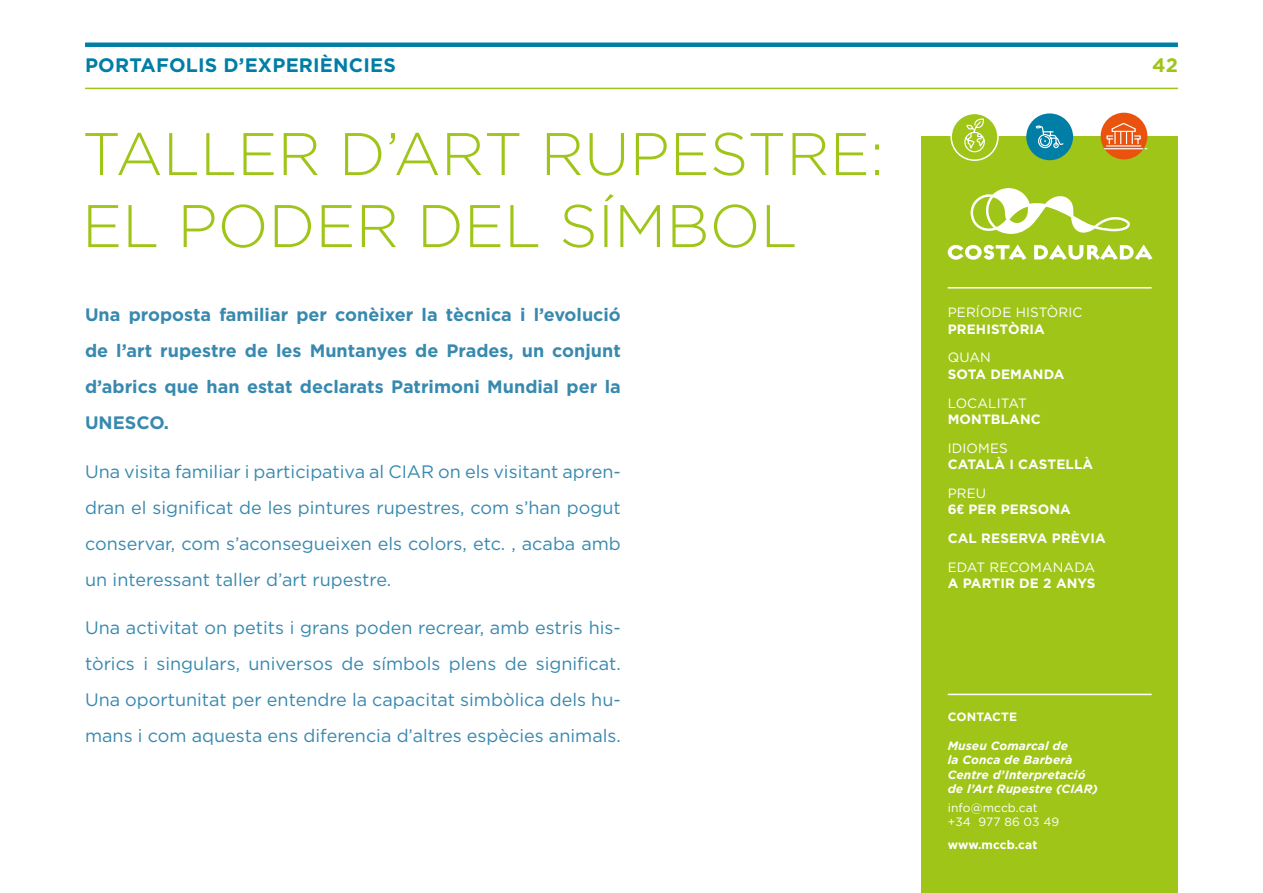
<style>
.page{position:relative;width:1263px;height:893px;background:#fff}
.page>*{position:absolute;margin:0;border:0;box-sizing:border-box;transform-origin:0 0}
.t1{font:300 60px/72px "Gotham";color:#a0c519}
.t2{font:700 19.5px "Gotham";letter-spacing:.01em;color:#007ea6}
.t3{font:700 19.5px "Gotham";color:#a0c519}
.t4{font:18px/36px "Gotham";color:#3889af;text-align:justify}
.t5{font:700 18px/36px "Gotham";color:#3889af;text-align:justify}
.t6{font:700 13.5px/16.2px "Gotham";letter-spacing:.01em;color:#fff}
.t7{font:13.5px "Gotham";letter-spacing:.01em;color:#fff}
.t8{font:italic 700 12px/14.4px "Gotham";letter-spacing:.01em;color:#fff}
.t9{font:12px/14.4px "Gotham";letter-spacing:.01em;color:#fff}
.t10{font:700 12px "Gotham";letter-spacing:.005em;color:#fff}
.s1{font-weight:400}
.s2{font-family:"Blogger Sans"}
</style>
<div class="page">
<hr style="left:85px;top:43px;width:1093px;height:4px;background:#007ea6">
<hr style="left:85px;top:88px;width:1093px;height:1px;background:#a0c519">
<div style="left:921px;top:137px;width:257px;height:756px;background:#a0c519"></div>
<hr style="left:948px;top:287px;width:203px;height:2px;background:#fff">
<svg style="left:948px;top:244px;width:78px;height:16px"></svg>
<svg style="left:1034px;top:244px;width:118px;height:16px"></svg>
<svg style="left:970px;top:188px;width:160px;height:46px"></svg>
<hr style="left:948px;top:694px;width:203px;height:1px;background:#fff">
<div style="left:951px;top:113px;width:47px;height:47px;background:#a0c519;border-radius:50%"></div>
<div style="left:950px;top:113px;width:49px;height:48px;border:2px solid #fff;border-radius:50%"></div>
<svg style="left:964px;top:117px;width:21px;height:36px"></svg>
<div style="left:1026px;top:113px;width:47px;height:47px;background:#007ea6;border-radius:50%"></div>
<svg style="left:1035px;top:115px;width:29px;height:34px"></svg>
<div style="left:1101px;top:113px;width:46px;height:46px;background:#e9530e;border-radius:50%"></div>
<svg style="left:1103px;top:122px;width:44px;height:28px"></svg>
<p class="t2" style="left:85px;top:53px;width:312px">PORTAFOLIS D’EXPERIÈNCIES</p>
<p class="t3" style="left:1152px;top:53px;width:27px">42</p>
<h1 class="t1" style="left:82px;top:116px;width:804px">TALLER D’ART RUPESTRE:<br>EL PODER DEL SÍMBOL</h1>
<p class="t5" style="left:85px;top:296px;width:537px">Una proposta familiar per conèixer la tècnica i l’evolució de l’art rupestre de les Muntanyes de Prades, un conjunt d’abrics que han estat declarats Patrimoni Mundial per la UNESCO.</p>
<p class="t4" style="left:85px;top:453px;width:537px">Una visita familiar i participativa al CIAR on els visitant apren&shy;dran el significat de les pintures rupestres, com s’han pogut conservar, com s’aconsegueixen els colors, etc. , acaba amb un interessant taller d’art rupestre.</p>
<p class="t4" style="left:85px;top:610px;width:537px">Una activitat on petits i grans poden recrear, amb estris his&shy;tòrics i singulars, universos de símbols plens de significat.<br>Una oportunitat per entendre la capacitat simbòlica dels hu&shy;mans i com aquesta ens diferencia d’altres espècies animals.</p>
<p class="t7" style="left:948px;top:304px;width:136px">PERÍODE HISTÒRIC</p>
<p class="t6" style="left:948px;top:321px;width:99px">PREHISTÒRIA</p>
<p class="t7" style="left:948px;top:349px;width:45px">QUAN</p>
<p class="t6" style="left:948px;top:366px;width:118px">SOTA DEMANDA</p>
<p class="t7" style="left:948px;top:394px;width:81px">LOCALITAT</p>
<p class="t6" style="left:948px;top:411px;width:95px">MONTBLANC</p>
<p class="t7" style="left:948px;top:439px;width:62px">IDIOMES</p>
<p class="t6" style="left:948px;top:456px;width:147px">CATALÀ I CASTELLÀ</p>
<p class="t6" style="left:948px;top:485px;width:125px"><span class="s1">PREU<br></span>6<span class="s2">€</span> PER PERSONA</p>
<p class="t6" style="left:948px;top:530px;width:159px">CAL RESERVA PRÈVIA</p>
<p class="t7" style="left:948px;top:559px;width:149px">EDAT RECOMANADA</p>
<p class="t6" style="left:948px;top:575px;width:149px">A PARTIR DE 2 ANYS</p>
<p class="t10" style="left:948px;top:709px;width:71px">CONTACTE</p>
<p class="t8" style="left:948px;top:738px;width:152px">Museu Comarcal de<br>la Conca de Barberà<br>Centre d’Interpretació de l’Art Rupestre (CIAR)</p>
<p class="t9" style="left:948px;top:800px;width:113px">info@mccb.cat +34 977 86 03 49</p>
<p class="t10" style="left:948px;top:837px;width:91px">www.mccb.cat</p>
</div>
